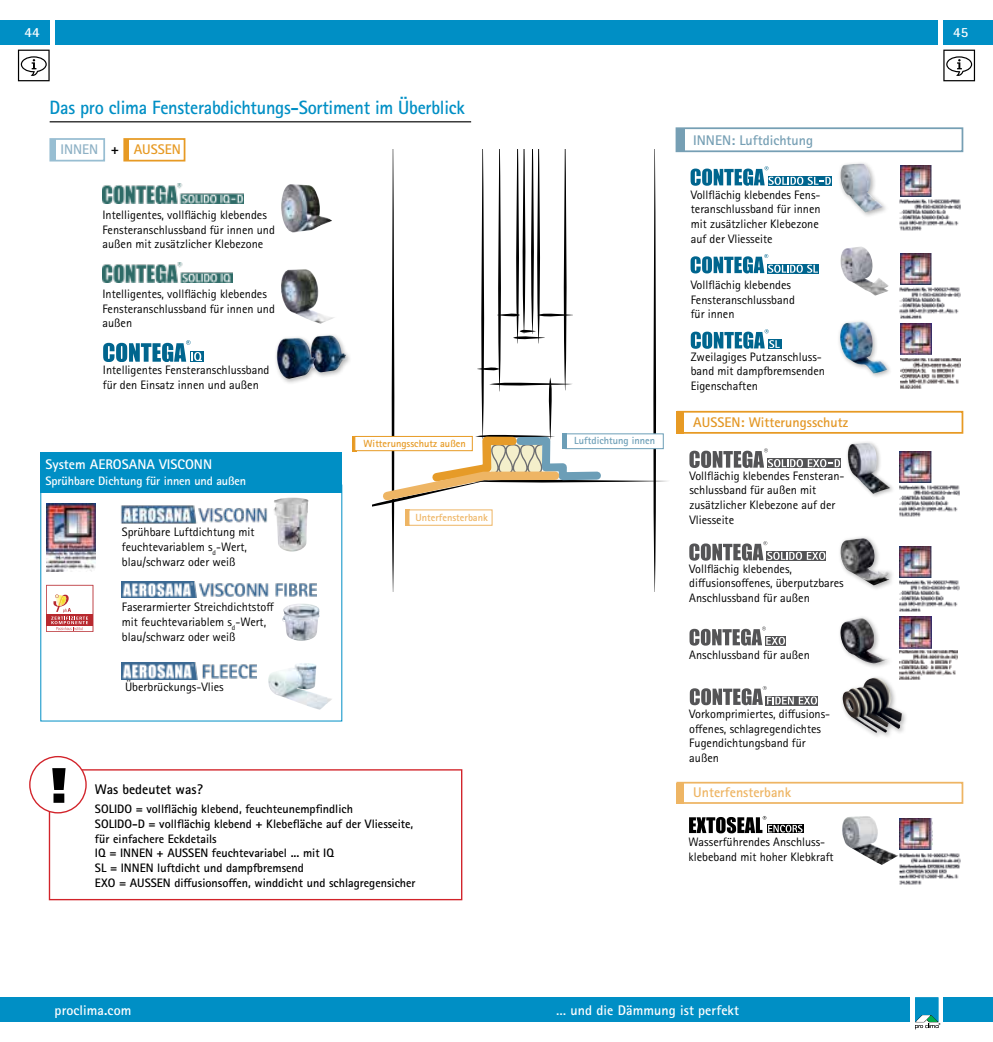
<style>
.page{position:relative;width:993px;height:1042px;background:#fff}
.page>*{position:absolute;margin:0;border:0;box-sizing:border-box;transform-origin:0 0}
.t1{font:700 19.25px "Rotis Sans Serif Pro";letter-spacing:-.015em;color:#008fc5;scale:.95 1}
.t2{font:700 14px "Rotis Sans Serif Pro";letter-spacing:.005em;color:#fff}
.t3{font:700 14px "Rotis Sans Serif Pro";color:#e39725}
.t4{font:700 14px "Rotis Sans Serif Pro";color:#769fb4}
.t5{font:700 14px "Rotis Sans Serif Pro";color:#eeb564}
.t6{font:700 14px "Rotis Sans Serif Pro";color:#000}
.t7{font:700 14px "Rotis Sans Serif Pro";color:#e79a24}
.t8{font:12.25px/14.7px "Rotis Sans Serif Pro";color:#000}
.t9{font:700 12.25px/14.7px "Rotis Sans Serif Pro";color:#000}
.t10{font:700 12.25px "Rotis Sans Serif Pro";letter-spacing:-.01em;color:#fff}
.t11{font:700 10.33px "Rotis Sans Serif Pro";color:#e79a24}
.t12{font:700 10.33px "Rotis Sans Serif Pro";color:#6c9eb7}
.t13{font:700 10.33px "Rotis Sans Serif Pro";color:#eeb564}
.t14{font:800 5.42px/6.5px "Rotis Sans Serif Pro";color:#000;scale:.95 1}
.s1{color:#8eb1c5}
.s2{color:#000}
</style>
<div class="page">
<div style="left:496px;top:997px;width:413px;height:25px;background:#008fc5"></div>
<div style="left:0;top:997px;width:496px;height:25px;background:#008fc5"></div>
<div style="left:943px;top:997px;width:49px;height:25px;background:#008fc5"></div>
<svg style="left:915px;top:997px;width:24px;height:32px"></svg>
<svg style="left:372px;top:150px;width:295px;height:441px"></svg>
<div style="left:943px;top:20px;width:49px;height:25px;background:#008fc5"></div>
<div style="left:0;top:20px;width:50px;height:25px;background:#008fc5"></div>
<div style="left:496px;top:20px;width:442px;height:25px;background:#008fc5"></div>
<div style="left:55px;top:20px;width:441px;height:25px;background:#008fc5"></div>
<div style="left:676px;top:411px;width:286px;height:23px;border:2px solid #e79a24"></div>
<svg style="left:689px;top:686px;width:127px;height:19px"></svg>
<div style="left:839px;top:674px;width:68px;height:64px;background:#000;opacity:.3"></div>
<img style="left:842px;top:677px;width:59px;height:56px">
<div style="left:676px;top:782px;width:286px;height:22px;border:2px solid #eeb564"></div>
<svg style="left:689px;top:816px;width:113px;height:17px"></svg>
<div style="left:190px;top:351px;width:13px;height:11px;background:#00658e"></div>
<svg style="left:103px;top:340px;width:99px;height:22px"></svg>
<div style="left:273px;top:332px;width:79px;height:53px;background:#000;opacity:.3"></div>
<img style="left:311px;top:335px;width:36px;height:37px">
<img style="left:277px;top:338px;width:38px;height:42px">
<div style="left:49px;top:138px;width:56px;height:23px;border:2px solid #98bed2"></div>
<div style="left:123px;top:138px;width:62px;height:23px;border:2px solid #e79a24"></div>
<img style="left:102px;top:263px;width:130px;height:20px">
<img style="left:281px;top:269px;width:53px;height:55px">
<img style="left:281px;top:184px;width:51px;height:48px">
<img style="left:102px;top:184px;width:142px;height:19px">
<hr style="left:50px;top:121px;width:421px;height:1px;background:#000">
<img style="left:121px;top:505px;width:147px;height:19px">
<img style="left:273px;top:498px;width:35px;height:53px">
<img style="left:122px;top:581px;width:194px;height:17px">
<img style="left:282px;top:603px;width:37px;height:38px">
<img style="left:268px;top:663px;width:64px;height:47px">
<img style="left:122px;top:662px;width:135px;height:17px">
<img style="left:47px;top:503px;width:48px;height:69px">
<svg style="left:46px;top:585px;width:47px;height:47px"></svg>
<div style="left:40px;top:452px;width:302px;height:40px;background:#008fc5"></div>
<div style="left:675px;top:127px;width:287px;height:25px;border:2px solid #769fb4"></div>
<svg style="left:779px;top:339px;width:2px;height:10px"></svg>
<svg style="left:690px;top:329px;width:89px;height:20px"></svg>
<div style="left:836px;top:319px;width:57px;height:60px;background:#000;opacity:.3"></div>
<img style="left:839px;top:321px;width:48px;height:52px">
<img style="left:900px;top:323px;width:31px;height:31px">
<img style="left:900px;top:358px;width:60px;height:31px">
<svg style="left:690px;top:254px;width:127px;height:19px"></svg>
<img style="left:840px;top:247px;width:48px;height:49px">
<img style="left:900px;top:253px;width:31px;height:31px">
<img style="left:899px;top:287px;width:61px;height:31px">
<svg style="left:690px;top:166px;width:140px;height:20px"></svg>
<div style="left:837px;top:160px;width:52px;height:58px;background:#000;opacity:.3"></div>
<img style="left:839px;top:163px;width:44px;height:49px">
<img style="left:900px;top:166px;width:31px;height:31px">
<img style="left:899px;top:199px;width:61px;height:32px">
<div style="left:836px;top:615px;width:58px;height:54px;background:#000;opacity:.3"></div>
<img style="left:840px;top:618px;width:20px;height:25px">
<svg style="left:765px;top:636px;width:20px;height:10px"></svg>
<svg style="left:689px;top:626px;width:95px;height:19px"></svg>
<img style="left:899px;top:617px;width:31px;height:31px">
<img style="left:899px;top:651px;width:58px;height:29px">
<svg style="left:689px;top:448px;width:150px;height:20px"></svg>
<div style="left:845px;top:440px;width:50px;height:59px;background:#000;opacity:.3"></div>
<img style="left:847px;top:443px;width:19px;height:10px">
<img style="left:899px;top:451px;width:32px;height:31px">
<img style="left:899px;top:486px;width:61px;height:31px">
<svg style="left:689px;top:541px;width:136px;height:20px"></svg>
<div style="left:837px;top:535px;width:58px;height:56px;background:#000;opacity:.3"></div>
<img style="left:840px;top:538px;width:49px;height:47px">
<img style="left:899px;top:546px;width:32px;height:31px">
<img style="left:899px;top:580px;width:61px;height:31px">
<img style="left:899px;top:818px;width:32px;height:32px">
<img style="left:899px;top:853px;width:62px;height:32px">
<img style="left:842px;top:816px;width:56px;height:49px">
<div style="left:49px;top:769px;width:413px;height:131px;border:1px solid #d2232a"></div>
<div style="left:30px;top:756px;width:56px;height:57px;background:#fff;border-radius:50%"></div>
<div style="left:29px;top:756px;width:58px;height:57px;border:1px solid #d2232a;border-radius:50%"></div>
<svg style="left:52px;top:768px;width:14px;height:35px"></svg>
<svg style="left:943px;top:50px;width:31px;height:31px"></svg>
<svg style="left:18px;top:50px;width:32px;height:31px"></svg>
<div style="left:565px;top:433px;width:98px;height:16px;background:#fff;border:1px solid #6c9eb7"></div>
<hr style="left:562px;top:433px;width:4px;height:16px;background:#6c9eb7">
<hr style="left:352px;top:436px;width:4px;height:15px;background:#e79a24">
<div style="left:354px;top:436px;width:118px;height:15px;background:#fff;border:1px solid #e79a24"></div>
<div style="left:405px;top:509px;width:5px;height:17px;background:#eeb564"></div>
<div style="left:408px;top:509px;width:84px;height:17px;background:#fff;border:1px solid #eeb564"></div>
<div style="left:676px;top:128px;width:8px;height:24px;background:#769fb4"></div>
<div style="left:676px;top:411px;width:8px;height:23px;background:#e79a24"></div>
<div style="left:676px;top:782px;width:8px;height:21px;background:#eeb564"></div>
<hr style="left:51px;top:139px;width:4px;height:21px;background:#98bed2">
<hr style="left:125px;top:139px;width:4px;height:21px;background:#e79a24">
<p class="t2" style="left:25px;top:23px;width:17px">44</p>
<p class="t2" style="left:952px;top:23px;width:17px">45</p>
<h1 class="t1" style="left:50px;top:95px;width:438px">Das pro clima Fensterabdichtungs-Sortiment im Überblick</h1>
<p class="t7" style="left:60px;top:140px;width:122px"><span class="s1">INNEN</span> <span class="s2">+</span> AUSSEN</p>
<p class="t8" style="left:102px;top:207px;width:174px">Intelligentes, vollflächig klebendes<br>Fensteranschlussband für innen und außen mit zusätzlicher Klebezone</p>
<p class="t8" style="left:102px;top:286px;width:174px">Intelligentes, vollflächig klebendes<br>Fensteranschlussband für innen und außen</p>
<p class="t8" style="left:103px;top:363px;width:168px">Intelligentes Fensteranschlussband für den Einsatz innen und außen</p>
<p class="t2" style="left:46px;top:455px;width:168px">System AEROSANA VISCONN</p>
<p class="t10" style="left:46px;top:473px;width:202px">Sprühbare Dichtung für innen und außen</p>
<p class="t8" style="left:122px;top:525px;width:134px">Sprühbare Luftdichtung mit feuchtevariablem s<sub>d</sub>-Wert, blau/schwarz oder weiß</p>
<p class="t8" style="left:122px;top:600px;width:154px">Faserarmierter Streichdichtstoff mit feuchtevariablem s<sub>d</sub>-Wert, blau/schwarz oder weiß</p>
<p class="t8" style="left:125px;top:680px;width:100px">Überbrückungs-Vlies</p>
<p class="t11" style="left:363px;top:437px;width:104px">Witterungsschutz außen</p>
<p class="t12" style="left:574px;top:434px;width:82px">Luftdichtung innen</p>
<p class="t13" style="left:415px;top:511px;width:74px">Unterfensterbank</p>
<p class="t6" style="left:95px;top:780px;width:109px">Was bedeutet was?</p>
<p class="t9" style="left:95px;top:801px;width:322px">SOLIDO = vollflächig klebend, feuchteunempfindlich<br>SOLIDO-D = vollflächig klebend + Klebefläche auf der Vliesseite, für einfachere Eckdetails<br>IQ = INNEN + AUSSEN feuchtevariabel ... mit IQ<br>SL = INNEN luftdicht und dampfbremsend<br>EXO = AUSSEN diffusionsoffen, winddicht und schlagregensicher</p>
<p class="t4" style="left:693px;top:131px;width:121px">INNEN: Luftdichtung</p>
<p class="t8" style="left:690px;top:187px;width:131px">Vollflächig klebendes Fens&shy;teranschlussband für innen mit zusätzlicher Klebezone auf der Vliesseite</p>
<p class="t8" style="left:690px;top:277px;width:106px">Vollflächig klebendes<br>Fensteranschlussband für innen</p>
<p class="t8" style="left:690px;top:349px;width:136px">Zweilagiges Putzanschluss&shy;band mit dampfbremsenden<br>Eigenschaften</p>
<p class="t3" style="left:693px;top:413px;width:156px">AUSSEN: Witterungsschutz</p>
<p class="t8" style="left:689px;top:468px;width:156px">Vollflächig klebendes Fensteran&shy;schlussband für außen mit zusätzlicher Klebezone auf der<br>Vliesseite</p>
<p class="t8" style="left:689px;top:561px;width:156px">Vollflächig klebendes, diffusionsoffenes, überputzbares<br>Anschlussband für außen</p>
<p class="t8" style="left:689px;top:648px;width:122px">Anschlussband für außen</p>
<p class="t8" style="left:689px;top:706px;width:142px">Vorkomprimiertes, diffusions&shy;offenes, schlagregendichtes<br>Fugendichtungsband für außen</p>
<p class="t5" style="left:693px;top:784px;width:99px">Unterfensterbank</p>
<p class="t8" style="left:688px;top:834px;width:146px">Wasserführendes Anschluss&shy;klebeband mit hoher Klebkraft</p>
<p class="t14" style="left:688px;top:836px;width:85px">Wasserführendes Anschlussklebeband mit hoher Klebkraft</p>
<p class="t2" style="left:55px;top:1001px;width:78px">proclima.com</p>
<p class="t2" style="left:556px;top:1001px;width:184px">… und die Dämmung ist perfekt</p>
</div>
